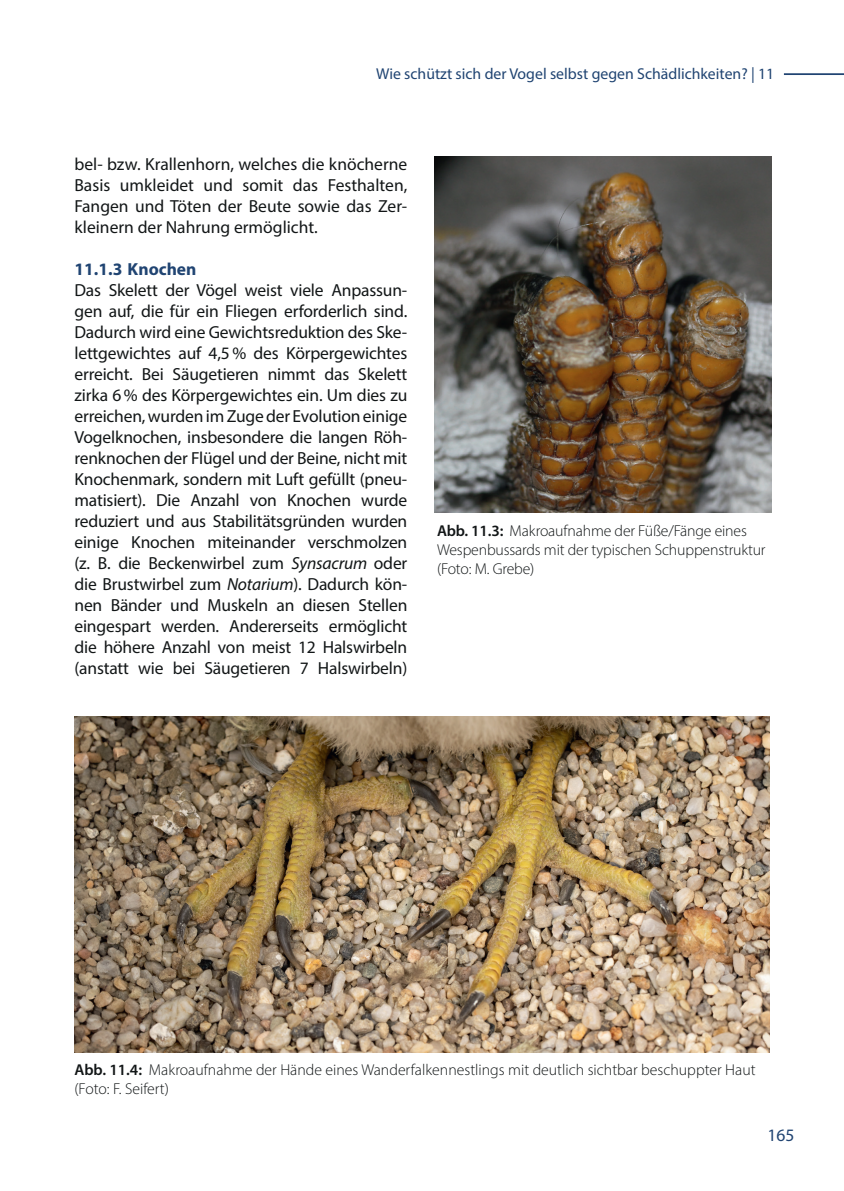
<style>
.page{position:relative;width:844px;height:1191px;background:#fff}
.page>*{position:absolute;margin:0;border:0;box-sizing:border-box;transform-origin:0 0}
.t1{font:17.5px/21px "Myriad Pro";letter-spacing:-.005em;color:#121617;text-align:justify}
.t2{font:700 17.5px "Myriad Pro";color:#204472}
.t3{font:17.5px "Myriad Pro";color:#204472}
.t4{font:300 15.75px/18.9px "Myriad Pro";color:#121617}
.t5{font:15.75px "Myriad Pro";color:#204472}
.s1{font-style:italic}
.s2{font-weight:600}
</style>
<div class="page">
<hr style="left:783px;top:73px;width:60px;height:2px;background:#204472">
<img style="left:74px;top:716px;width:695px;height:336px">
<img style="left:434px;top:156px;width:337px;height:357px">
<p class="t5" style="left:376px;top:64px;width:399px">Wie schützt sich der Vogel selbst gegen Schädlichkeiten? | 11</p>
<p class="t1" style="left:74px;top:153px;width:334px">bel- bzw. Krallenhorn, welches die knöcherne Basis umkleidet und somit das Festhalten, Fangen und Töten der Beute sowie das Zer&shy;kleinern der Nahrung ermöglicht.</p>
<p class="t2" style="left:74px;top:258px;width:123px">11.1.3 Knochen</p>
<p class="t1" style="left:74px;top:279px;width:334px">Das Skelett der Vögel weist viele Anpassun&shy;gen auf, die für ein Fliegen erforderlich sind.<br>Dadurch wird eine Gewichtsreduktion des Ske&shy;lettgewichtes auf 4,5 % des Körpergewichtes erreicht. Bei Säugetieren nimmt das Skelett zirka 6 % des Körpergewichtes ein. Um dies zu erreichen, wurden im Zuge der Evolution einige Vogelknochen, insbesondere die langen Röh&shy;renknochen der Flügel und der Beine, nicht mit Knochenmark, sondern mit Luft gefüllt (pneu&shy;matisiert). Die Anzahl von Knochen wurde reduziert und aus Stabilitätsgründen wurden einige Knochen miteinander verschmolzen (z. B. die Beckenwirbel zum <span class="s1">Synsacrum</span> oder die Brustwirbel zum <span class="s1">Notarium</span>). Dadurch kön&shy;nen Bänder und Muskeln an diesen Stellen eingespart werden. Andererseits ermöglicht die höhere Anzahl von meist 12 Halswirbeln (anstatt wie bei Säugetieren 7 Halswirbeln)</p>
<p class="t4" style="left:437px;top:521px;width:330px"><span class="s2">Abb. 11.3:</span> Makroaufnahme der Füße/Fänge eines<br>Wespenbussards mit der typischen Schuppenstruktur (Foto: M. Grebe)</p>
<p class="t4" style="left:74px;top:1060px;width:682px"><span class="s2">Abb. 11.4:</span> Makroaufnahme der Hände eines Wanderfalkennestlings mit deutlich sichtbar beschuppter Haut (Foto: F. Seifert)</p>
<p class="t3" style="left:767px;top:1124px;width:28px">165</p>
</div>
